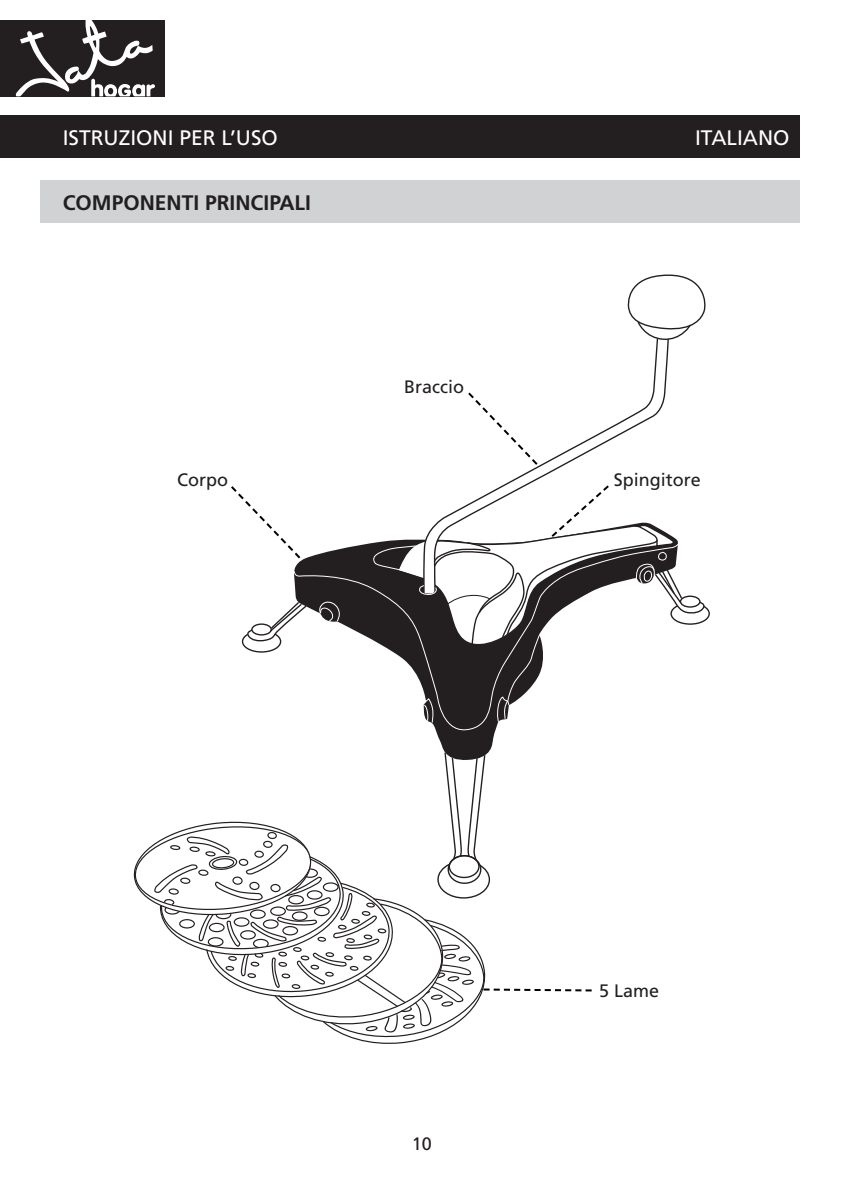
<style>
.page{position:relative;width:848px;height:1199px;background:#fff}
.page>*{position:absolute;margin:0;border:0;box-sizing:border-box;transform-origin:0 0}
.t1{font:21px "Frutiger";color:#fff}
.t2{font:700 21px "Frutiger";color:#231f20}
.t3{font:18px "Frutiger";color:#231f20}
</style>
<div class="page">
<div style="left:0;top:20px;width:164px;height:76px;background:#231f20"></div>
<svg style="left:16px;top:20px;width:139px;height:76px"></svg>
<div style="left:0;top:115px;width:800px;height:43px;background:#231f20"></div>
<div style="left:40px;top:180px;width:760px;height:43px;background:#d1d2d4"></div>
<svg style="left:436px;top:731px;width:59px;height:20px"></svg>
<svg style="left:241px;top:607px;width:52px;height:46px"></svg>
<svg style="left:293px;top:543px;width:205px;height:188px"></svg>
<svg style="left:319px;top:600px;width:22px;height:22px"></svg>
<svg style="left:507px;top:342px;width:162px;height:141px"></svg>
<svg style="left:627px;top:274px;width:79px;height:68px"></svg>
<svg style="left:133px;top:751px;width:459px;height:293px"></svg>
<svg style="left:231px;top:486px;width:71px;height:74px"></svg>
<svg style="left:468px;top:390px;width:72px;height:77px"></svg>
<svg style="left:373px;top:483px;width:337px;height:240px"></svg>
<p class="t1" style="left:63px;top:125px;width:217px">ISTRUZIONI PER L’USO</p>
<p class="t1" style="left:695px;top:125px;width:96px">ITALIANO</p>
<p class="t2" style="left:63px;top:190px;width:250px">COMPONENTI PRINCIPALI</p>
<p class="t3" style="left:177px;top:469px;width:52px">Corpo</p>
<p class="t3" style="left:404px;top:375px;width:61px">Braccio</p>
<p class="t3" style="left:614px;top:469px;width:89px">Spingitore</p>
<p class="t3" style="left:412px;top:1132px;width:22px">10</p>
<p class="t3" style="left:599px;top:979px;width:62px">5 Lame</p>
</div>
